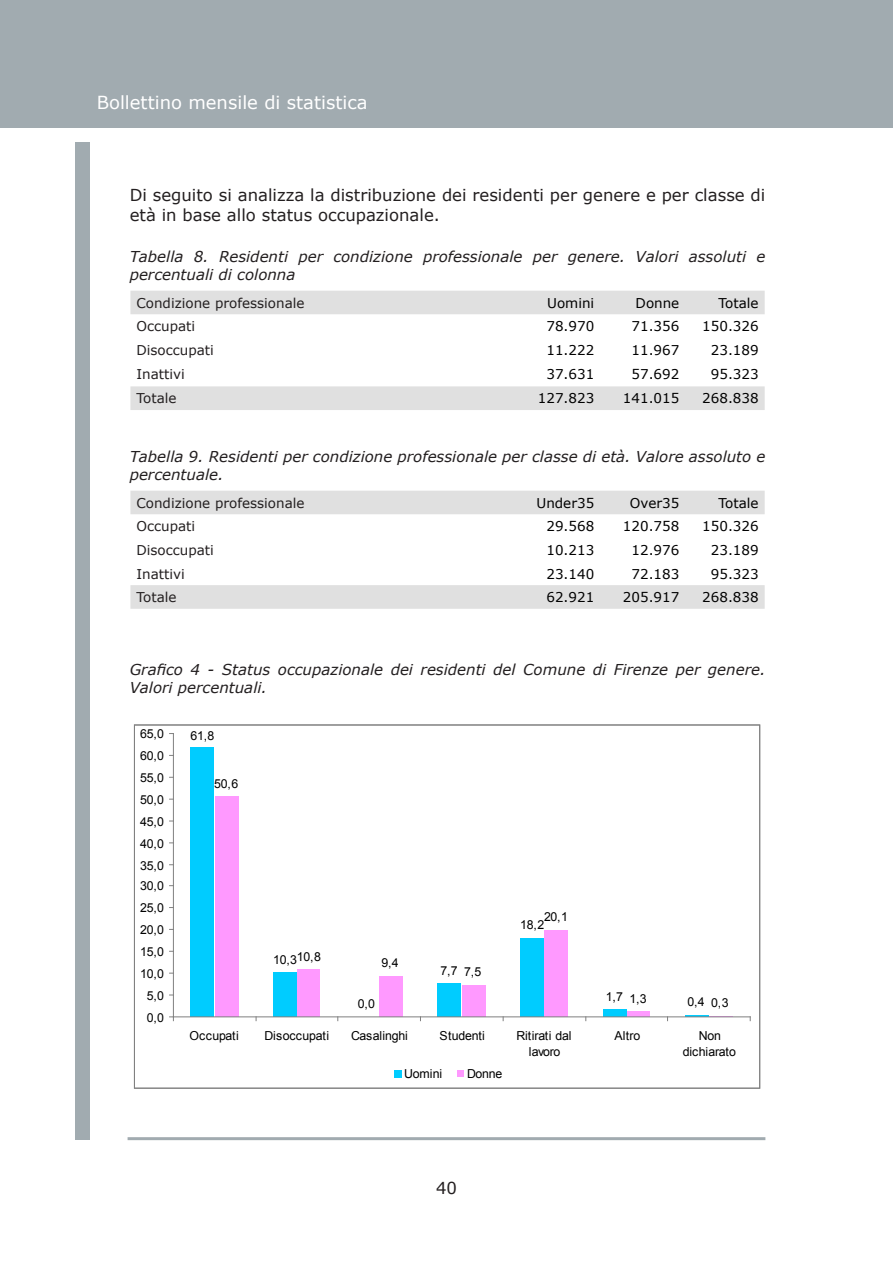
<style>
.page{position:relative;width:893px;height:1263px;background:#fff}
.page>*{position:absolute;margin:0;border:0;box-sizing:border-box;transform-origin:0 0}
.t1{font:18px "Verdana";color:#fff}
.Testo_bollettino{font:16.5px/19.8px "Verdana";color:#231f20}
.Didascalia_tabelle_e{font:italic 15px/18px "Verdana";color:#231f20}
.Testo_in_tabelle{font:13.5px "Verdana";color:#000}
.Testo_in_tabelle-2{font:13.5px "Verdana";color:#231f20}
.t2{font:12.3px/16.2px "Arial";letter-spacing:-.02em;color:#000;text-align:center}
</style>
<div class="page">
<div style="left:0;top:0;width:893px;height:128px;background:#a1abb0"></div>
<hr style="left:128px;top:1137px;width:637px;height:3px;background:#445761">
<div style="left:76px;top:142px;width:14px;height:998px;background:#a1abb0"></div>
<svg style="left:130px;top:291px;width:635px;height:119px"></svg>
<svg style="left:130px;top:491px;width:635px;height:118px"></svg>
<div style="left:190px;top:748px;width:24px;height:269px;background:#0cf"></div>
<div style="left:273px;top:972px;width:24px;height:45px;background:#0cf"></div>
<div style="left:438px;top:983px;width:23px;height:34px;background:#0cf"></div>
<div style="left:520px;top:938px;width:24px;height:79px;background:#0cf"></div>
<div style="left:603px;top:1009px;width:24px;height:8px;background:#0cf"></div>
<hr style="left:685px;top:1015px;width:23px;height:2px;background:#0cf">
<div style="left:215px;top:797px;width:23px;height:220px;background:#f9f"></div>
<div style="left:297px;top:970px;width:23px;height:47px;background:#f9f"></div>
<div style="left:379px;top:976px;width:24px;height:41px;background:#f9f"></div>
<div style="left:462px;top:985px;width:24px;height:32px;background:#f9f"></div>
<div style="left:544px;top:930px;width:24px;height:87px;background:#f9f"></div>
<div style="left:627px;top:1012px;width:23px;height:5px;background:#f9f"></div>
<hr style="left:173px;top:733px;width:1px;height:284px;background:#808080">
<hr style="left:173px;top:1016px;width:577px;height:1px;background:#808080">
<svg style="left:170px;top:1016px;width:4px;height:5px"></svg>
<div style="left:394px;top:1070px;width:7px;height:8px;background:#0cf"></div>
<div style="left:457px;top:1070px;width:7px;height:7px;background:#f9f"></div>
<p class="t1" style="left:97px;top:90px;width:272px">Bollettino mensile di statistica</p>
<p class="Testo_bollettino" style="left:130px;top:185px;width:637px">Di seguito si analizza la distribuzione dei residenti per genere e per classe di età in base allo status occupazionale.</p>
<p class="Didascalia_tabelle_e" style="left:130px;top:247px;width:637px">Tabella 8. Residenti per condizione professionale per genere. Valori assoluti e percentuali di colonna</p>
<p class="Testo_in_tabelle-2" style="left:136px;top:293px;width:170px">Condizione professionale</p>
<p class="Testo_in_tabelle" style="left:547px;top:293px;width:49px">Uomini</p>
<p class="Testo_in_tabelle" style="left:636px;top:293px;width:45px">Donne</p>
<p class="Testo_in_tabelle" style="left:718px;top:293px;width:42px">Totale</p>
<p class="Testo_in_tabelle-2" style="left:136px;top:317px;width:60px">Occupati</p>
<p class="Testo_in_tabelle" style="left:546px;top:317px;width:49px">78.970</p>
<p class="Testo_in_tabelle" style="left:631px;top:317px;width:49px">71.356</p>
<p class="Testo_in_tabelle" style="left:702px;top:317px;width:58px">150.326</p>
<p class="Testo_in_tabelle-2" style="left:136px;top:341px;width:79px">Disoccupati</p>
<p class="Testo_in_tabelle" style="left:546px;top:341px;width:49px">11.222</p>
<p class="Testo_in_tabelle" style="left:631px;top:341px;width:49px">11.967</p>
<p class="Testo_in_tabelle" style="left:711px;top:341px;width:49px">23.189</p>
<p class="Testo_in_tabelle-2" style="left:136px;top:365px;width:50px">Inattivi</p>
<p class="Testo_in_tabelle" style="left:546px;top:365px;width:49px">37.631</p>
<p class="Testo_in_tabelle" style="left:631px;top:365px;width:49px">57.692</p>
<p class="Testo_in_tabelle" style="left:711px;top:365px;width:49px">95.323</p>
<p class="Testo_in_tabelle-2" style="left:136px;top:389px;width:42px">Totale</p>
<p class="Testo_in_tabelle" style="left:538px;top:389px;width:58px">127.823</p>
<p class="Testo_in_tabelle" style="left:623px;top:389px;width:58px">141.015</p>
<p class="Testo_in_tabelle" style="left:702px;top:389px;width:58px">268.838</p>
<p class="Didascalia_tabelle_e" style="left:130px;top:447px;width:637px">Tabella 9. Residenti per condizione professionale per classe di età. Valore assoluto e percentuale.</p>
<p class="Testo_in_tabelle-2" style="left:136px;top:493px;width:170px">Condizione professionale</p>
<p class="Testo_in_tabelle" style="left:536px;top:493px;width:59px">Under35</p>
<p class="Testo_in_tabelle" style="left:630px;top:493px;width:51px">Over35</p>
<p class="Testo_in_tabelle" style="left:718px;top:493px;width:42px">Totale</p>
<p class="Testo_in_tabelle-2" style="left:136px;top:517px;width:60px">Occupati</p>
<p class="Testo_in_tabelle" style="left:546px;top:517px;width:49px">29.568</p>
<p class="Testo_in_tabelle" style="left:623px;top:517px;width:58px">120.758</p>
<p class="Testo_in_tabelle" style="left:702px;top:517px;width:58px">150.326</p>
<p class="Testo_in_tabelle-2" style="left:136px;top:541px;width:79px">Disoccupati</p>
<p class="Testo_in_tabelle" style="left:546px;top:541px;width:49px">10.213</p>
<p class="Testo_in_tabelle" style="left:631px;top:541px;width:49px">12.976</p>
<p class="Testo_in_tabelle" style="left:711px;top:541px;width:49px">23.189</p>
<p class="Testo_in_tabelle-2" style="left:136px;top:564px;width:50px">Inattivi</p>
<p class="Testo_in_tabelle" style="left:546px;top:564px;width:49px">23.140</p>
<p class="Testo_in_tabelle" style="left:631px;top:564px;width:49px">72.183</p>
<p class="Testo_in_tabelle" style="left:711px;top:564px;width:49px">95.323</p>
<p class="Testo_in_tabelle-2" style="left:136px;top:588px;width:42px">Totale</p>
<p class="Testo_in_tabelle" style="left:546px;top:588px;width:49px">62.921</p>
<p class="Testo_in_tabelle" style="left:623px;top:588px;width:58px">205.917</p>
<p class="Testo_in_tabelle" style="left:702px;top:588px;width:58px">268.838</p>
<p class="Didascalia_tabelle_e" style="left:130px;top:660px;width:637px">Grafico 4 - Status occupazionale dei residenti del Comune di Firenze per genere.<br>Valori percentuali.</p>
<p class="t2" style="left:190px;top:728px;width:25px">61,8</p>
<p class="t2" style="left:140px;top:726px;width:25px">65,0</p>
<p class="t2" style="left:140px;top:748px;width:25px">60,0</p>
<p class="t2" style="left:140px;top:770px;width:25px">55,0</p>
<p class="t2" style="left:140px;top:792px;width:25px">50,0</p>
<p class="t2" style="left:140px;top:813px;width:25px">45,0</p>
<p class="t2" style="left:140px;top:835px;width:25px">40,0</p>
<p class="t2" style="left:140px;top:857px;width:25px">35,0</p>
<p class="t2" style="left:140px;top:878px;width:25px">30,0</p>
<p class="t2" style="left:140px;top:900px;width:25px">25,0</p>
<p class="t2" style="left:140px;top:922px;width:25px">20,0</p>
<p class="t2" style="left:140px;top:944px;width:25px">15,0</p>
<p class="t2" style="left:140px;top:965px;width:25px">10,0</p>
<p class="t2" style="left:147px;top:987px;width:19px">5,0</p>
<p class="t2" style="left:147px;top:1009px;width:19px">0,0</p>
<p class="t2" style="left:214px;top:775px;width:25px">50,6</p>
<p class="t2" style="left:297px;top:948px;width:25px">10,8</p>
<p class="t2" style="left:273px;top:951px;width:25px">10,3</p>
<p class="t2" style="left:381px;top:955px;width:19px">9,4</p>
<p class="t2" style="left:358px;top:996px;width:19px">0,0</p>
<p class="t2" style="left:440px;top:963px;width:19px">7,7</p>
<p class="t2" style="left:464px;top:964px;width:19px">7,5</p>
<p class="t2" style="left:544px;top:908px;width:25px">20,1</p>
<p class="t2" style="left:520px;top:917px;width:25px">18,2</p>
<p class="t2" style="left:606px;top:988px;width:19px">1,7</p>
<p class="t2" style="left:629px;top:990px;width:19px">1,3</p>
<p class="t2" style="left:711px;top:995px;width:19px">0,3</p>
<p class="t2" style="left:687px;top:994px;width:19px">0,4</p>
<p class="t2" style="left:190px;top:1027px;width:51px">Occupati</p>
<p class="t2" style="left:265px;top:1027px;width:66px">Disoccupati</p>
<p class="t2" style="left:351px;top:1027px;width:58px">Casalinghi</p>
<p class="t2" style="left:439px;top:1027px;width:47px">Studenti</p>
<p class="t2" style="left:516px;top:1027px;width:57px">Ritirati dal lavoro</p>
<p class="t2" style="left:614px;top:1027px;width:27px">Altro</p>
<p class="t2" style="left:683px;top:1027px;width:55px">Non dichiarato</p>
<p class="t2" style="left:404px;top:1065px;width:39px">Uomini</p>
<p class="t2" style="left:467px;top:1065px;width:37px">Donne</p>
<p class="Testo_bollettino" style="left:436px;top:1177px;width:22px">40</p>
</div>
